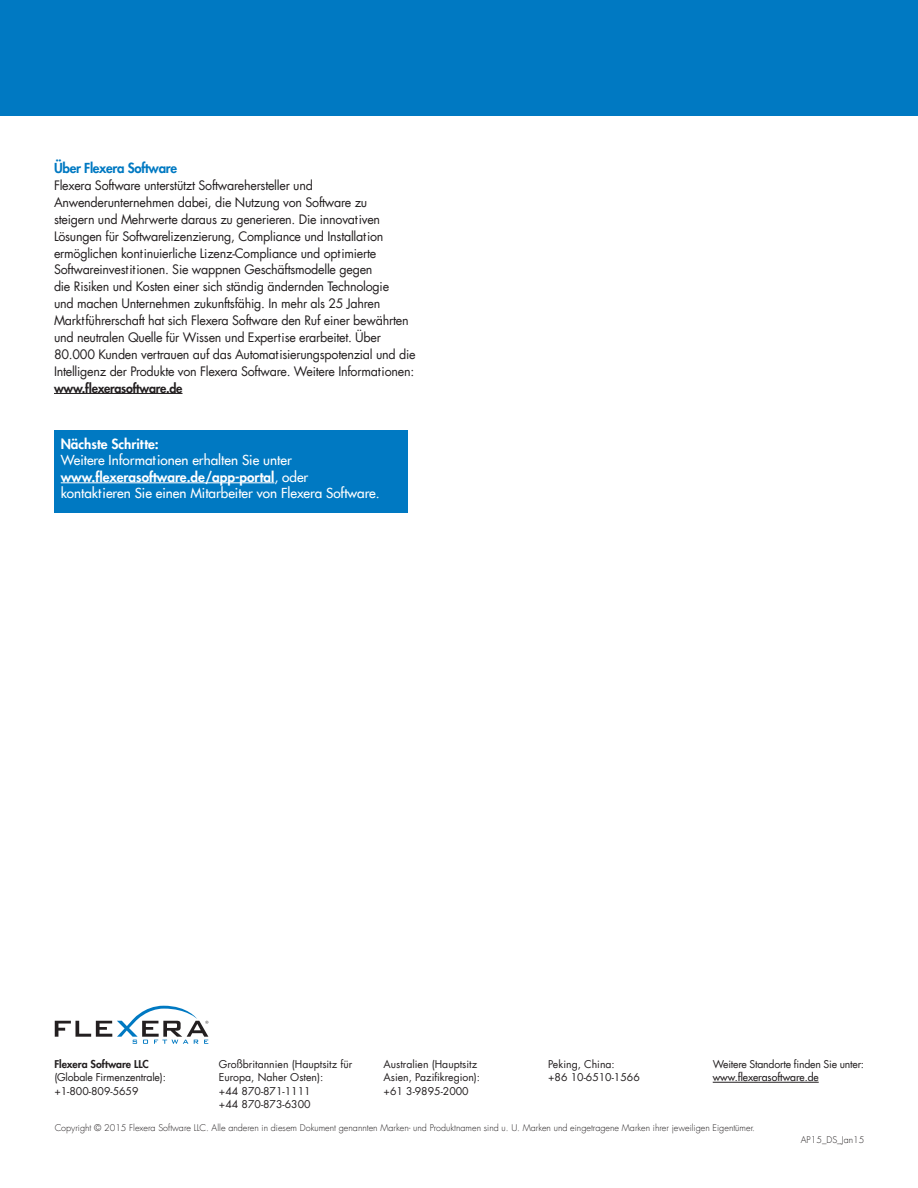
<style>
.page{position:relative;width:918px;height:1188px;background:#fff}
.page>*{position:absolute;margin:0;border:0;box-sizing:border-box;transform-origin:0 0}
.t1{font:500 13.5px/16.5px "Futura Com";color:#fff}
.t2{font:800 13.5px "Futura Com";letter-spacing:-.02em;color:#0079c2}
.t3{font:800 13.5px "Futura Com";color:#fff}
.t4{font:12.75px/16.8px "Futura Com";letter-spacing:-.02em;color:#231f20}
.t5{font:10.5px/13.5px "Futura Com";color:#231f20}
.t6{font:10.5px "Futura Com";letter-spacing:-.025em;color:#231f20}
.t7{font:500 10.5px "Futura Com";color:#231f20}
.t8{font:800 10.5px "Futura Com";color:#231f20}
.t9{font:300 9px "Futura Com";color:#231f20}
.s1{font-weight:800}
</style>
<div class="page">
<div style="left:0;top:0;width:918px;height:115px;background:#0079c2"></div>
<hr style="left:54px;top:393px;width:129px;height:1px;background:#231f20">
<div style="left:54px;top:431px;width:353px;height:82px;background:#0079c2"></div>
<hr style="left:61px;top:482px;width:213px;height:1px;background:#fff">
<svg style="left:55px;top:1006px;width:153px;height:38px"></svg>
<hr style="left:713px;top:1082px;width:106px;height:1px;background:#231f20">
<p class="t2" style="left:54px;top:158px;width:125px">Über Flexera Software</p>
<p class="t4" style="left:54px;top:177px;width:363px">Flexera Software unterstützt Softwarehersteller und Anwenderunternehmen dabei, die Nutzung von Software zu<br>steigern und Mehrwerte daraus zu generieren. Die innovativen Lösungen für Softwarelizenzierung, Compliance und Installation ermöglichen kontinuierliche Lizenz-Compliance und optimierte Softwareinvestitionen. Sie wappnen Geschäftsmodelle gegen<br>die Risiken und Kosten einer sich ständig ändernden Technologie<br>und machen Unternehmen zukunftsfähig. In mehr als 25 Jahren Marktführerschaft hat sich Flexera Software den Ruf einer bewährten und neutralen Quelle für Wissen und Expertise erarbeitet. Über 80.000 Kunden vertrauen auf das Automatisierungspotenzial und die Intelligenz der Produkte von Flexera Software. Weitere Informationen: <span class="s1">www.flexerasoftware.de</span></p>
<p class="t3" style="left:61px;top:434px;width:100px">Nächste Schritte:</p>
<p class="t1" style="left:61px;top:451px;width:321px">Weitere Informationen erhalten Sie unter <span class="s1">www.flexerasoftware.de/app-portal</span>, oder kontaktieren Sie einen Mitarbeiter von Flexera Software.</p>
<p class="t8" style="left:54px;top:1056px;width:96px">Flexera Software LLC</p>
<p class="t5" style="left:54px;top:1071px;width:113px">(Globale Firmenzentrale):</p>
<p class="t5" style="left:54px;top:1084px;width:86px">+1-800-809-5659</p>
<p class="t5" style="left:219px;top:1057px;width:135px">Großbritannien (Hauptsitz für<br>Europa, Naher Osten):</p>
<p class="t5" style="left:219px;top:1084px;width:93px">+44 870-871-1111</p>
<p class="t5" style="left:219px;top:1098px;width:93px">+44 870-873-6300</p>
<p class="t5" style="left:384px;top:1057px;width:98px">Australien (Hauptsitz<br>Asien, Pazifikregion):</p>
<p class="t5" style="left:384px;top:1084px;width:87px">+61 3-9895-2000</p>
<p class="t5" style="left:548px;top:1057px;width:68px">Peking, China:</p>
<p class="t5" style="left:548px;top:1071px;width:93px">+86 10-6510-1566</p>
<p class="t6" style="left:713px;top:1057px;width:153px">Weitere Standorte finden Sie unter:</p>
<p class="t7" style="left:713px;top:1070px;width:107px">www.flexerasoftware.de</p>
<p class="t9" style="left:55px;top:1122px;width:702px">Copyright © 2015 Flexera Software LLC. Alle anderen in diesem Dokument genannten Marken- und Produktnamen sind u. U. Marken und eingetragene Marken ihrer jeweiligen Eigentümer.</p>
<p class="t9" style="left:801px;top:1134px;width:65px">AP15_DS_Jan15</p>
</div>
